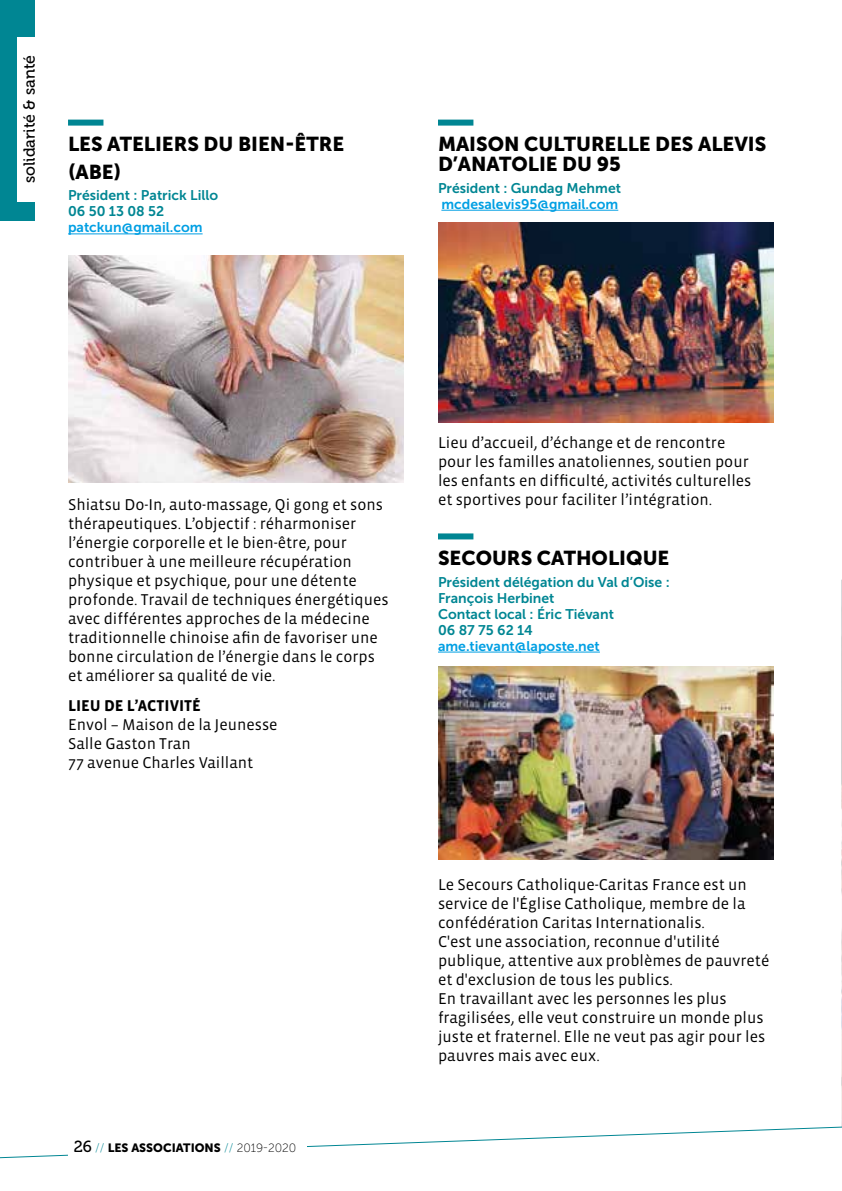
<style>
.page{position:relative;width:842px;height:1191px;background:#fff}
.page>*{position:absolute;margin:0;border:0;box-sizing:border-box;transform-origin:0 0}
.t1{font:20px/27.6px "Museo Sans 900";color:#000}
.t2{font:16px/19px "Vista Sans";color:#000}
.t3{font:700 16px "Vista Sans";color:#000}
.t4{font:16px "Museo 500";color:#000}
.t5{font:14px/16px "Museo Sans 700";color:#008693}
.t6{font:14px "Museo Sans 700";color:#009fe3}
.t7{font:12px "Museo Sans 900";color:#000}
.s1{font-family:"Museo 500";font-size:16px}
.s2{font-family:"Museo Sans 100";color:#008693}
.s3{font-family:"Museo Sans 100"}
</style>
<div class="page">
<img style="left:841px;top:579px;width:1px;height:515px">
<div style="left:68px;top:120px;width:35px;height:6px;background:#008693"></div>
<hr style="left:68px;top:233px;width:135px;height:1px;background:#009fe3">
<img style="left:68px;top:255px;width:336px;height:227px">
<div style="left:438px;top:120px;width:35px;height:6px;background:#008693"></div>
<hr style="left:441px;top:210px;width:177px;height:1px;background:#009fe3">
<div style="left:438px;top:533px;width:35px;height:6px;background:#008693"></div>
<hr style="left:438px;top:651px;width:162px;height:1px;background:#009fe3">
<img style="left:438px;top:222px;width:336px;height:200px">
<img style="left:438px;top:667px;width:336px;height:192px">
<div style="left:0;top:0;width:34px;height:220px;background:#008693"></div>
<div style="left:17px;top:37px;width:34px;height:164px;background:#fff"></div>
<svg style="left:0;top:1094px;width:842px;height:65px"></svg>
<div style="left:68px;top:1134px;width:238px;height:23px;background:#fff"></div>
<p class="t4" style="left:20px;top:183px;width:130px;rotate:-90deg">solidarité &amp; santé</p>
<p class="t1" style="left:68px;top:130px;width:278px">LES ATELIERS DU BIEN-ÊTRE (ABE)</p>
<p class="t5" style="left:68px;top:188px;width:152px">Président : Patrick Lillo<br>06 50 13 08 52</p>
<p class="t6" style="left:68px;top:220px;width:136px">patckun@gmail.com</p>
<p class="t1" style="left:438px;top:134px;width:330px;line-height:20px">MAISON CULTURELLE DES ALEVIS<br>D’ANATOLIE DU 95</p>
<p class="t5" style="left:438px;top:180px;width:185px">Président : Gundag Mehmet</p>
<p class="t6" style="left:441px;top:196px;width:178px">mcdesalevis95@gmail.com</p>
<p class="t2" style="left:68px;top:495px;width:322px">Shiatsu Do-In, auto-massage, Qi gong et sons thérapeutiques. L’objectif : réharmoniser l’énergie corporelle et le bien-être, pour contribuer à une meilleure récupération physique et psychique, pour une détente profonde. Travail de techniques énergétiques avec différentes approches de la médecine traditionnelle chinoise afin de favoriser une bonne circulation de l’énergie dans le corps et améliorer sa qualité de vie.</p>
<p class="t3" style="left:68px;top:697px;width:134px">LIEU DE L’ACTIVITÉ</p>
<p class="t2" style="left:68px;top:715px;width:211px">Envol – Maison de la Jeunesse<br>Salle Gaston Tran<br>77 avenue Charles Vaillant</p>
<p class="t7" style="left:74px;top:1141px;width:224px"><span class="s1">26</span> <span class="s2">//</span> LES ASSOCIATIONS <span class="s2">//</span> <span class="s3">2019-2020</span></p>
<p class="t2" style="left:438px;top:434px;width:315px">Lieu d’accueil, d’échange et de rencontre pour les familles anatoliennes, soutien pour les enfants en difficulté, activités culturelles et sportives pour faciliter l’intégration.</p>
<p class="t1" style="left:438px;top:544px;width:233px">SECOURS CATHOLIQUE</p>
<p class="t5" style="left:438px;top:574px;width:233px">Président délégation du Val d’Oise :<br>François Herbinet<br>Contact local : Éric Tiévant<br>06 87 75 62 14</p>
<p class="t6" style="left:438px;top:638px;width:163px">ame.tievant@laposte.net</p>
<p class="t2" style="left:438px;top:875px;width:333px">Le Secours Catholique-Caritas France est un service de l'Église Catholique, membre de la confédération Caritas Internationalis.<br>C'est une association, reconnue d'utilité publique, attentive aux problèmes de pauvreté et d'exclusion de tous les publics.<br>En travaillant avec les personnes les plus fragilisées, elle veut construire un monde plus juste et fraternel. Elle ne veut pas agir pour les pauvres mais avec eux.</p>
</div>
